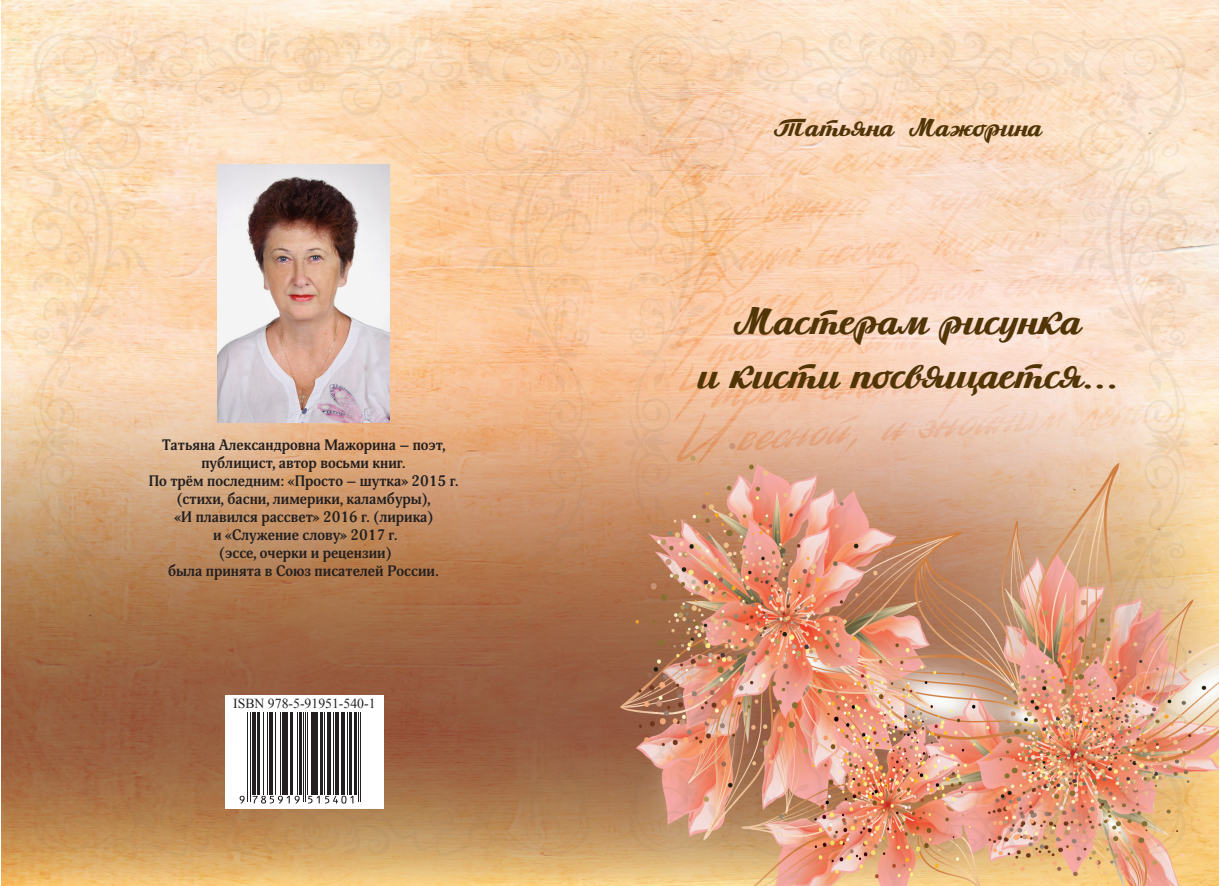
<style>
.page{position:relative;width:1219px;height:886px;background:#fff}
.page>*{position:absolute;margin:0;border:0;box-sizing:border-box;transform-origin:0 0}
.t1{font:45px "Arctikascript";color:#513506}
.t2{font:30px "Arctikascript";color:#513506}
.t3{font:700 15px/18px "Adonis C";color:#231f20;text-align:center}
.t4{font:13.75px "Times New Roman";color:#231f20}
</style>
<div class="page">
<img style="left:2px;top:0;width:1217px;height:886px">
<img style="left:624px;top:30px;width:568px;height:826px">
<img style="left:27px;top:30px;width:568px;height:826px">
<img style="left:218px;top:164px;width:172px;height:258px">
<div style="left:225px;top:695px;width:159px;height:113px;background:#fff"></div>
<svg style="left:237px;top:712px;width:135px;height:97px"></svg>
<hr style="left:247px;top:712px;width:1px;height:90px;background:#231f20">
<hr style="left:250px;top:712px;width:1px;height:90px;background:#231f20">
<hr style="left:252px;top:712px;width:3px;height:82px;background:#231f20">
<hr style="left:257px;top:712px;width:2px;height:82px;background:#231f20">
<hr style="left:263px;top:712px;width:1px;height:82px;background:#231f20">
<hr style="left:267px;top:712px;width:1px;height:82px;background:#231f20">
<hr style="left:269px;top:712px;width:3px;height:82px;background:#231f20">
<hr style="left:275px;top:712px;width:1px;height:82px;background:#231f20">
<hr style="left:280px;top:712px;width:1px;height:82px;background:#231f20">
<hr style="left:282px;top:712px;width:2px;height:82px;background:#231f20">
<hr style="left:286px;top:712px;width:2px;height:82px;background:#231f20">
<hr style="left:291px;top:712px;width:2px;height:82px;background:#231f20">
<hr style="left:297px;top:712px;width:1px;height:82px;background:#231f20">
<hr style="left:299px;top:712px;width:2px;height:82px;background:#231f20">
<hr style="left:303px;top:712px;width:1px;height:90px;background:#231f20">
<hr style="left:305px;top:712px;width:1px;height:90px;background:#231f20">
<hr style="left:307px;top:712px;width:1px;height:82px;background:#231f20">
<hr style="left:311px;top:712px;width:3px;height:82px;background:#231f20">
<hr style="left:316px;top:712px;width:2px;height:82px;background:#231f20">
<hr style="left:321px;top:712px;width:2px;height:82px;background:#231f20">
<hr style="left:324px;top:712px;width:1px;height:82px;background:#231f20">
<hr style="left:328px;top:712px;width:3px;height:82px;background:#231f20">
<hr style="left:333px;top:712px;width:1px;height:82px;background:#231f20">
<hr style="left:335px;top:712px;width:3px;height:82px;background:#231f20">
<hr style="left:341px;top:712px;width:3px;height:82px;background:#231f20">
<hr style="left:347px;top:712px;width:1px;height:82px;background:#231f20">
<hr style="left:349px;top:712px;width:2px;height:82px;background:#231f20">
<hr style="left:354px;top:712px;width:2px;height:82px;background:#231f20">
<hr style="left:358px;top:712px;width:1px;height:90px;background:#231f20">
<hr style="left:360px;top:712px;width:1px;height:90px;background:#231f20">
<svg style="left:240px;top:796px;width:5px;height:7px"></svg>
<svg style="left:253px;top:796px;width:47px;height:7px"></svg>
<svg style="left:308px;top:796px;width:45px;height:7px"></svg>
<p class="t3" style="left:162px;top:436px;width:285px">Татьяна Александровна Мажорина – поэт, публицист, автор восьми книг.</p>
<p class="t3" style="left:149px;top:472px;width:312px">По трём последним: «Просто – шутка» 2015 г. (стихи, басни, лимерики, каламбуры),</p>
<p class="t3" style="left:174px;top:508px;width:260px">«И плавился рассвет» 2016 г. (лирика)</p>
<p class="t3" style="left:213px;top:526px;width:186px">и «Служение слову» 2017 г.</p>
<p class="t3" style="left:220px;top:544px;width:173px">(эссе, очерки и рецензии)</p>
<p class="t3" style="left:168px;top:562px;width:272px">была принята в Союз писателей России.</p>
<p class="t4" style="left:233px;top:694px;width:144px">ISBN 978-5-91951-540-1</p>
<p class="t2" style="left:774px;top:113px;width:270px">Татьяна Мажорина</p>
<p class="t1" style="left:734px;top:300px;width:349px">Мастерам рисунка</p>
<p class="t1" style="left:698px;top:354px;width:422px">и кисти посвящается...</p>
</div>
